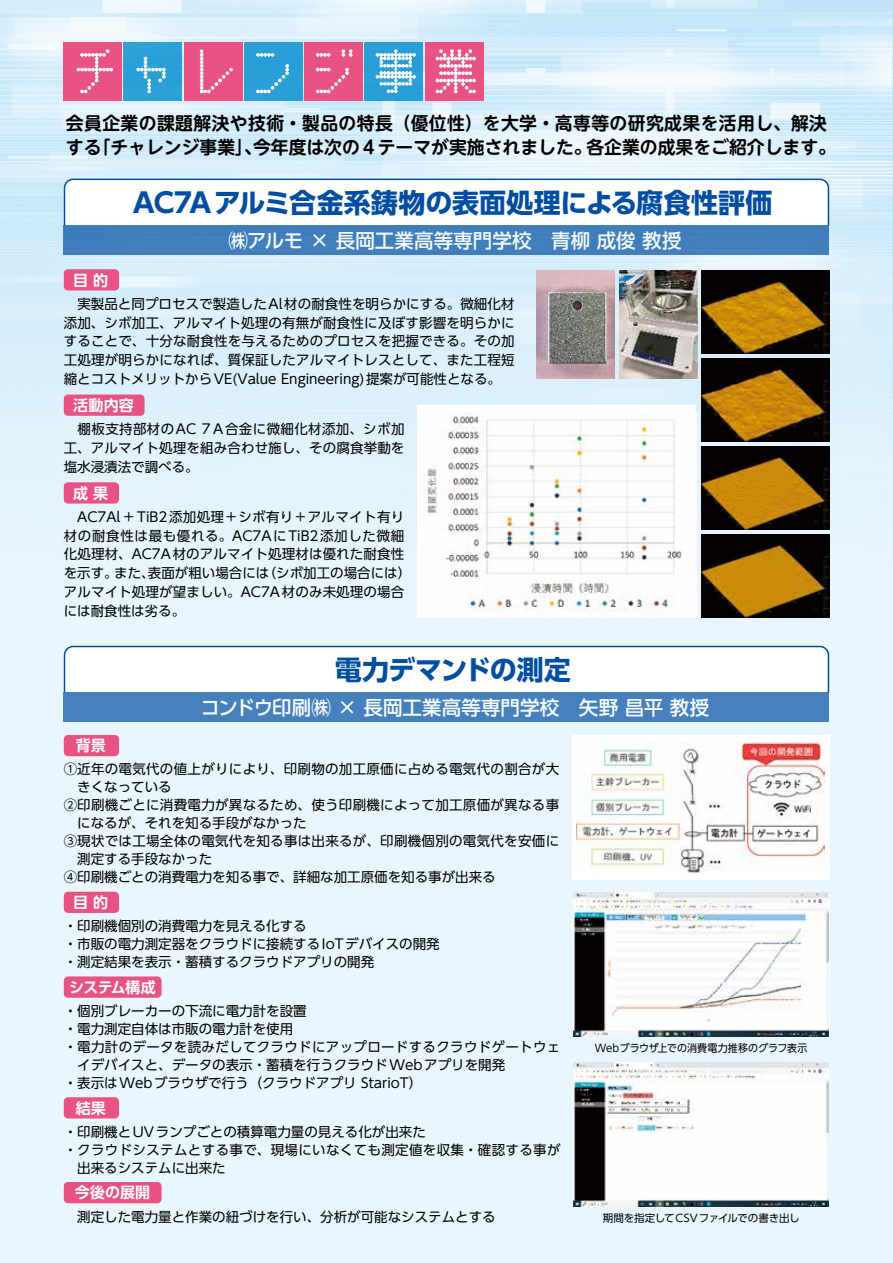
<style>
.page{position:relative;width:893px;height:1263px;background:#eaf6fd}
.page>*{position:absolute;margin:0;border:0;box-sizing:border-box;transform-origin:0 0}
.t1{font:700 27px "UD Shin Go Pro";letter-spacing:-.005em;color:#004ea2}
.t2{font:500 19.5px "UD Shin Go Pro";color:#fff}
.t3{font:700 18px/24px "UD Shin M Go Pro De";color:#000}
.t4{font:700 15px "UD Shin Go Pro De";letter-spacing:.01em;color:#fff}
.t5{font:13.5px/18.8px "UD Shin Go Pro";color:#000;text-align:justify}
.t6{font:13.5px "UD Shin Go Pro";letter-spacing:.02em;color:#000}
.t7{font:13.5px "UD Shin Go Pro";letter-spacing:.025em;color:#000}
.t8{font:10.5px "UD Shin Go Pro";letter-spacing:.015em;color:#000;scale:.95 1}
.t9{font:10.5px "UD Shin Go Pro";letter-spacing:-.005em;color:#000}
</style>
<div class="page">
<img style="left:0;top:0;width:886px;height:611px">
<img style="left:886px;top:0;width:7px;height:521px">
<div style="left:64px;top:43px;width:58px;height:58px;background:#e95383"></div>
<div style="left:124px;top:43px;width:58px;height:58px;background:#2ca0d7"></div>
<div style="left:184px;top:43px;width:58px;height:58px;background:#e95383"></div>
<div style="left:244px;top:43px;width:58px;height:58px;background:#299fd7"></div>
<div style="left:305px;top:43px;width:58px;height:58px;background:#e95383"></div>
<div style="left:365px;top:43px;width:58px;height:58px;background:#299fd7"></div>
<div style="left:425px;top:43px;width:58px;height:58px;background:#e95383"></div>
<svg style="left:77px;top:49px;width:36px;height:44px"></svg>
<svg style="left:136px;top:57px;width:30px;height:36px"></svg>
<svg style="left:200px;top:49px;width:33px;height:44px"></svg>
<svg style="left:256px;top:64px;width:33px;height:29px"></svg>
<svg style="left:256px;top:53px;width:18px;height:4px"></svg>
<svg style="left:341px;top:49px;width:11px;height:8px"></svg>
<svg style="left:316px;top:68px;width:33px;height:25px"></svg>
<svg style="left:316px;top:53px;width:14px;height:4px"></svg>
<svg style="left:376px;top:49px;width:40px;height:44px"></svg>
<svg style="left:436px;top:49px;width:40px;height:44px"></svg>
<svg style="left:63px;top:178px;width:767px;height:77px;background:#afc8e2"></svg>
<svg style="left:63px;top:645px;width:767px;height:77px;background:#b1c9e3"></svg>
<div style="left:64px;top:269px;width:55px;height:21px;background:#e95383;border-radius:4px"></div>
<div style="left:64px;top:394px;width:81px;height:22px;background:#e95383;border-radius:4px"></div>
<div style="left:64px;top:482px;width:55px;height:22px;background:#e95383;border-radius:4px"></div>
<div style="left:64px;top:735px;width:55px;height:21px;background:#e95383;border-radius:4px"></div>
<div style="left:64px;top:892px;width:55px;height:21px;background:#e95383;border-radius:4px"></div>
<div style="left:64px;top:976px;width:98px;height:22px;background:#e95383;border-radius:4px"></div>
<div style="left:64px;top:1097px;width:55px;height:21px;background:#e95383;border-radius:4px"></div>
<div style="left:64px;top:1182px;width:98px;height:21px;background:#e95383;border-radius:4px"></div>
<img style="left:702px;top:270px;width:127px;height:84px">
<img style="left:702px;top:358px;width:127px;height:84px">
<img style="left:702px;top:446px;width:127px;height:84px">
<img style="left:702px;top:534px;width:127px;height:84px">
<div style="left:417px;top:405px;width:279px;height:213px;background:#fff"></div>
<img style="left:424px;top:413px;width:258px;height:205px">
<img style="left:619px;top:270px;width:78px;height:108px">
<img style="left:536px;top:270px;width:79px;height:108px">
<img style="left:573px;top:1063px;width:256px;height:143px">
<img style="left:573px;top:892px;width:256px;height:144px">
<div style="left:572px;top:735px;width:257px;height:145px;background:#fff"></div>
<img style="left:576px;top:742px;width:249px;height:131px">
<h3 class="t3" style="left:66px;top:111px;width:772px">会員企業の課題解決や技術・製品の特長（優位性）を大学・高専等の研究成果を活用し、解決する「チャレンジ事業」、今年度は次の４テーマが実施されました。各企業の成果をご紹介します。</h3>
<h1 class="t1" style="left:133px;top:180px;width:641px">AC7Aアルミ合金系鋳物の表面処理による腐食性評価</h1>
<h2 class="t2" style="left:228px;top:224px;width:454px">㈱アルモ × 長岡工業高等専門学校　青柳 成俊 教授</h2>
<p class="t4" style="left:73px;top:268px;width:36px">目 的</p>
<p class="t5" style="left:64px;top:294px;width:452px">　実製品と同プロセスで製造したAl材の耐食性を明らかにする。微細化材添加、シボ加工、アルマイト処理の有無が耐食性に及ぼす影響を明らかにすることで、十分な耐食性を与えるためのプロセスを把握できる。その加工処理が明らかになれば、質保証したアルマイトレスとして、また工程短縮とコストメリットからVE(Value Engineering)提案が可能性となる。</p>
<p class="t4" style="left:73px;top:393px;width:62px">活動内容</p>
<p class="t5" style="left:64px;top:419px;width:342px">　棚板支持部材のAC ７A合金に微細化材添加、シボ加工、アルマイト処理を組み合わせ施し、その腐食挙動を塩水浸漬法で調べる。</p>
<p class="t4" style="left:73px;top:481px;width:36px">成 果</p>
<p class="t5" style="left:64px;top:507px;width:349px;text-align:left">　AC7Al＋TiB2添加処理＋シボ有り＋アルマイト有り材の耐食性は最も優れる。AC7AにTiB2添加した微細化処理材、AC7A材のアルマイト処理材は優れた耐食性を示す。また、表面が粗い場合には（シボ加工の場合には）アルマイト処理が望ましい。AC7A材のみ未処理の場合には耐食性は劣る。</p>
<h1 class="t1" style="left:335px;top:647px;width:237px">電力デマンドの測定</h1>
<h2 class="t2" style="left:201px;top:692px;width:510px">コンドウ印刷㈱ × 長岡工業高等専門学校　矢野 昌平 教授</h2>
<p class="t4" style="left:76px;top:733px;width:31px">背景</p>
<p class="t6" style="left:64px;top:758px;width:497px">①近年の電気代の値上がりにより、印刷物の加工原価に占める電気代の割合が大</p>
<p class="t5" style="left:77px;top:777px;width:96px">きくなっている</p>
<p class="t6" style="left:64px;top:794px;width:497px">②印刷機ごとに消費電力が異なるため、使う印刷機によって加工原価が異なる事</p>
<p class="t5" style="left:77px;top:813px;width:231px">になるが、それを知る手段がなかった</p>
<p class="t6" style="left:64px;top:830px;width:497px">③現状では工場全体の電気代を知る事は出来るが、印刷機個別の電気代を安価に</p>
<p class="t5" style="left:77px;top:849px;width:136px">測定する手段なかった</p>
<p class="t5" style="left:64px;top:867px;width:434px">④印刷機ごとの消費電力を知る事で、詳細な加工原価を知る事が出来る</p>
<p class="t4" style="left:73px;top:890px;width:36px">目 的</p>
<p class="t5" style="left:64px;top:917px;width:377px;line-height:18px;text-align:left">・印刷機個別の消費電力を見える化する<br>・市販の電力測定器をクラウドに接続するIoTデバイスの開発・測定結果を表示・蓄積するクラウドアプリの開発</p>
<p class="t4" style="left:69px;top:975px;width:88px">システム構成</p>
<p class="t5" style="left:64px;top:1001px;width:244px">・個別ブレーカーの下流に電力計を設置</p>
<p class="t5" style="left:64px;top:1019px;width:231px">・電力測定自体は市販の電力計を使用</p>
<p class="t7" style="left:64px;top:1036px;width:498px">・電力計のデータを読みだしてクラウドにアップロードするクラウドゲートウェ</p>
<p class="t5" style="left:77px;top:1055px;width:429px">イデバイスと、データの表示・蓄積を行うクラウドWebアプリを開発</p>
<p class="t5" style="left:64px;top:1073px;width:360px">・表示はWebブラウザで行う（クラウドアプリ StarioT）</p>
<p class="t4" style="left:76px;top:1096px;width:32px">結果</p>
<p class="t5" style="left:64px;top:1122px;width:364px">・印刷機とUVランプごとの積算電力量の見える化が出来た</p>
<p class="t7" style="left:64px;top:1139px;width:498px">・クラウドシステムとする事で、現場にいなくても測定値を収集・確認する事が</p>
<p class="t5" style="left:77px;top:1158px;width:150px">出来るシステムに出来た</p>
<p class="t4" style="left:75px;top:1180px;width:77px">今後の展開</p>
<p class="t5" style="left:64px;top:1206px;width:434px">　測定した電力量と作業の紐づけを行い、分析が可能なシステムとする</p>
<p class="t9" style="left:603px;top:1209px;width:198px">期間を指定してCSVファイルでの書き出し</p>
<p class="t8" style="left:595px;top:1039px;width:225px">Webブラウザ上での消費電力推移のグラフ表示</p>
</div>
